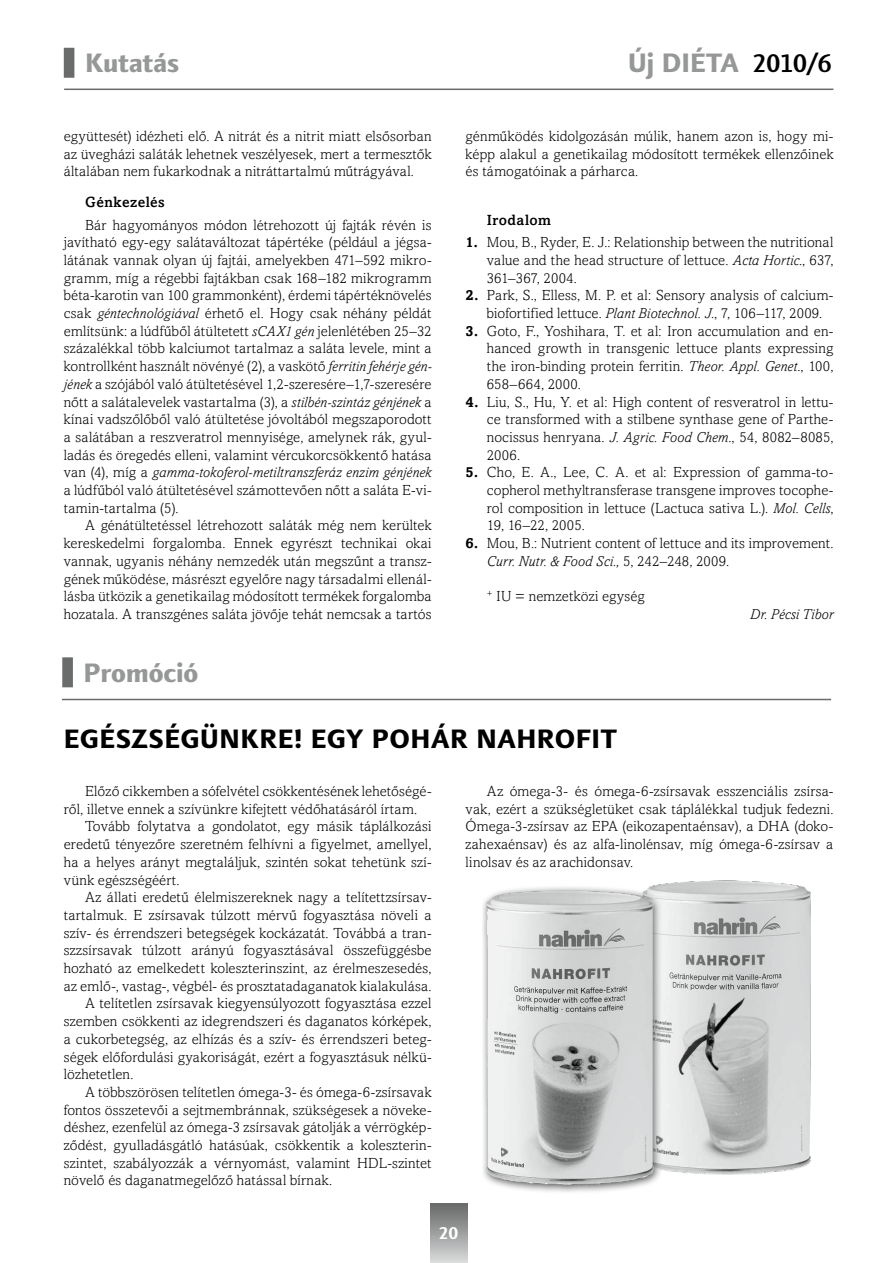
<style>
.page{position:relative;width:893px;height:1263px;background:#fff}
.page>*{position:absolute;margin:0;border:0;box-sizing:border-box;transform-origin:0 0}
.t1{font:800 27px "Finnegan";letter-spacing:.185em;color:#000}
.t2{font:800 27px "Finnegan";letter-spacing:-.005em;color:#969797}
.t3{font:700 18px "Finnegan";color:#fff}
.t4{font:300 14.7px/17.7px "Amasis";letter-spacing:.01em;color:#000;text-align:justify}
.t5{font:500 14.7px "Amasis";letter-spacing:.035em;color:#000}
.t6{font:italic 300 14.7px "Amasis";letter-spacing:.01em;color:#000}
.s1{font-weight:500;color:#000}
.s2{font-style:italic}
.s3{font-weight:700}
</style>
<div class="page">
<div style="left:430px;top:1203px;width:37px;height:60px;background:linear-gradient(to bottom,#656767,#d7d8d9)"></div>
<hr style="left:64px;top:89px;width:769px;height:1px;background:#6a6c6b">
<div style="left:64px;top:48px;width:10px;height:30px;background:#6a6c6b"></div>
<div style="left:62px;top:657px;width:11px;height:30px;background:#6a6c6b"></div>
<hr style="left:62px;top:699px;width:769px;height:1px;background:#6a6c6b">
<img style="left:483px;top:880px;width:328px;height:312px">
<h1 class="t2" style="left:85px;top:47px;width:96px">KUTATÁS</h1>
<h1 class="t2" style="left:628px;top:47px;width:205px">ÚJ DIÉTA <span class="s1">2010/6</span></h1>
<p class="t4" style="left:64px;top:127px;width:369px">együttesét) idézheti elő. A nitrát és a nitrit miatt elsősorban az üvegházi saláták lehetnek veszélyesek, mert a termesztők általában nem fukarkodnak a nitráttartalmú műtrágyával.</p>
<p class="t5" style="left:85px;top:193px;width:81px">Génkezelés</p>
<p class="t4" style="left:64px;top:216px;width:369px;text-indent:21px">Bár hagyományos módon létrehozott új fajták révén is javítható egy-egy salátaváltozat tápértéke (például a jégsa&shy;látának vannak olyan új fajtái, amelyekben 471–592 mikro&shy;gramm, míg a régebbi fajtákban csak 168–182 mikrogramm béta-karotin van 100 grammonként), érdemi tápértéknövelés csak <span class="s2">géntechnológiával</span> érhető el. Hogy csak néhány példát említsünk: a lúdfűből átültetett <span class="s2">sCAX1 gén</span> jelenlétében 25–32 százalékkal több kalciumot tartalmaz a saláta levele, mint a kontrollként használt növényé (2), a vaskötő <span class="s2">ferritin fehérje gén&shy;jének</span> a szójából való átültetésével 1,2-szeresére–1,7-szeresére nőtt a salátalevelek vastartalma (3), a <span class="s2">stilbén-szintáz génjének</span> a kínai vadszőlőből való átültetése jóvoltából megszaporodott a salátában a reszveratrol mennyisége, amelynek rák, gyul&shy;ladás és öregedés elleni, valamint vércukorcsökkentő hatása van (4), míg a <span class="s2">gamma-tokoferol-metiltranszferáz enzim génjének </span>a lúdfűból való átültetésével számottevően nőtt a saláta E-vi&shy;tamin-tartalma (5).</p>
<p class="t4" style="left:64px;top:516px;width:369px;text-indent:21px">A génátültetéssel létrehozott saláták még nem kerültek kereskedelmi forgalomba. Ennek egyrészt technikai okai vannak, ugyanis néhány nemzedék után megszűnt a transz&shy;gének működése, másrészt egyelőre nagy társadalmi ellenál&shy;lásba ütközik a genetikailag módosított termékek forgalomba hozatala. A transzgénes saláta jövője tehát nemcsak a tartós</p>
<h1 class="t2" style="left:84px;top:656px;width:116px">PROMÓCIÓ</h1>
<p class="t4" style="left:466px;top:127px;width:369px">génműködés kidolgozásán múlik, hanem azon is, hogy mi&shy;képp alakul a genetikailag módosított termékek ellenzőinek és támogatóinak a párharca.</p>
<p class="t5" style="left:487px;top:211px;width:66px">Irodalom</p>
<p class="t4" style="left:487px;top:233px;width:348px;text-indent:-21px"><span class="s3">1.</span> Mou, B., Ryder, E. J.: Relationship between the nutritional value and the head structure of lettuce. <span class="s2">Acta Hortic</span>., 637, 361–367, 2004.</p>
<p class="t4" style="left:487px;top:286px;width:348px;text-indent:-21px"><span class="s3">2.</span> Park, S., Elless, M. P. et al: Sensory analysis of calcium&shy;biofortified lettuce. <span class="s2">Plant Biotechnol. J</span>., 7, 106–117, 2009.</p>
<p class="t4" style="left:487px;top:322px;width:348px;text-indent:-21px"><span class="s3">3.</span> Goto, F., Yoshihara, T. et al: Iron accumulation and en&shy;hanced growth in transgenic lettuce plants expressing the iron-binding protein ferritin. <span class="s2">Theor. Appl. Genet</span>., 100, 658–664, 2000.</p>
<p class="t4" style="left:487px;top:393px;width:348px;text-indent:-21px"><span class="s3">4.</span> Liu, S., Hu, Y. et al: High content of resveratrol in lettu&shy;ce transformed with a stilbene synthase gene of Parthe&shy;nocissus henryana. <span class="s2">J. Agric. Food Chem</span>., 54, 8082–8085, 2006.</p>
<p class="t4" style="left:487px;top:463px;width:348px;text-indent:-21px"><span class="s3">5.</span> Cho, E. A., Lee, C. A. et al: Expression of gamma-to&shy;copherol methyltransferase transgene improves tocophe&shy;rol composition in lettuce (Lactuca sativa L.). <span class="s2">Mol. Cells</span>, 19, 16–22, 2005.</p>
<p class="t4" style="left:487px;top:534px;width:348px;text-indent:-21px"><span class="s3">6.</span> Mou, B.: Nutrient content of lettuce and its improvement.<br><span class="s2">Curr. Nutr. &amp; Food Sci.,</span> 5, 242–248, 2009.</p>
<p class="t4" style="left:487px;top:587px;width:159px"><sup>+</sup> IU = nemzetközi egység</p>
<p class="t6" style="left:750px;top:606px;width:85px">Dr. Pécsi Tibor</p>
<h1 class="t1" style="left:64px;top:722px;width:527px">EGÉSZSÉGÜNKRE! EGY POHÁR NAHROFIT</h1>
<p class="t4" style="left:85px;top:782px;width:348px">Előző cikkemben a sófelvétel csökkentésének lehetőségé-</p>
<p class="t4" style="left:64px;top:800px;width:355px">ről, illetve ennek a szívünkre kifejtett védőhatásáról írtam.</p>
<p class="t4" style="left:85px;top:817px;width:348px">Tovább folytatva a gondolatot, egy másik táplálkozási</p>
<p class="t4" style="left:64px;top:835px;width:369px">eredetű tényezőre szeretném felhívni a figyelmet, amellyel,</p>
<p class="t4" style="left:64px;top:853px;width:369px">ha a helyes arányt megtaláljuk, szintén sokat tehetünk szí-</p>
<p class="t4" style="left:64px;top:870px;width:117px">vünk egészségéért.</p>
<p class="t4" style="left:85px;top:888px;width:348px">Az állati eredetű élelmiszereknek nagy a telítettzsírsav-</p>
<p class="t4" style="left:64px;top:906px;width:369px">tartalmuk. E zsírsavak túlzott mérvű fogyasztása növeli a</p>
<p class="t4" style="left:64px;top:924px;width:369px">szív- és érrendszeri betegségek kockázatát. Továbbá a tran-</p>
<p class="t4" style="left:64px;top:941px;width:369px">szzsírsavak túlzott arányú fogyasztásával összefüggésbe</p>
<p class="t4" style="left:64px;top:959px;width:369px">hozható az emelkedett koleszterinszint, az érelmeszesedés,</p>
<p class="t4" style="left:64px;top:977px;width:369px">az emlő-, vastag-, végbél- és prosztatadaganatok kialakulása.</p>
<p class="t4" style="left:85px;top:994px;width:348px">A telítetlen zsírsavak kiegyensúlyozott fogyasztása ezzel</p>
<p class="t4" style="left:64px;top:1012px;width:369px">szemben csökkenti az idegrendszeri és daganatos kórképek,</p>
<p class="t4" style="left:64px;top:1030px;width:369px">a cukorbetegség, az elhízás és a szív- és érrendszeri beteg-</p>
<p class="t4" style="left:64px;top:1047px;width:369px">ségek előfordulási gyakoriságát, ezért a fogyasztásuk nélkü-</p>
<p class="t4" style="left:64px;top:1065px;width:71px">lözhetetlen.</p>
<p class="t4" style="left:85px;top:1083px;width:348px">A többszörösen telítetlen ómega-3- és ómega-6-zsírsavak</p>
<p class="t4" style="left:64px;top:1101px;width:369px">fontos összetevői a sejtmembránnak, szükségesek a növeke-</p>
<p class="t4" style="left:64px;top:1118px;width:369px">déshez, ezenfelül az ómega-3 zsírsavak gátolják a vérrögkép-</p>
<p class="t4" style="left:64px;top:1136px;width:369px">ződést, gyulladásgátló hatásúak, csökkentik a koleszterin-</p>
<p class="t4" style="left:64px;top:1154px;width:369px">szintet, szabályozzák a vérnyomást, valamint HDL-szintet</p>
<p class="t4" style="left:64px;top:1171px;width:270px">növelő és daganatmegelőző hatással bírnak.</p>
<p class="t4" style="left:466px;top:782px;width:369px;text-indent:21px">Az ómega-3- és ómega-6-zsírsavak esszenciális zsírsa&shy;vak, ezért a szükségletüket csak táplálékkal tudjuk fedezni.<br>Ómega-3-zsírsav az EPA (eikozapentaénsav), a DHA (doko&shy;zahexaénsav) és az alfa-linolénsav, míg ómega-6-zsírsav a linolsav és az arachidonsav.</p>
<p class="t3" style="left:439px;top:1222px;width:21px">20</p>
</div>
